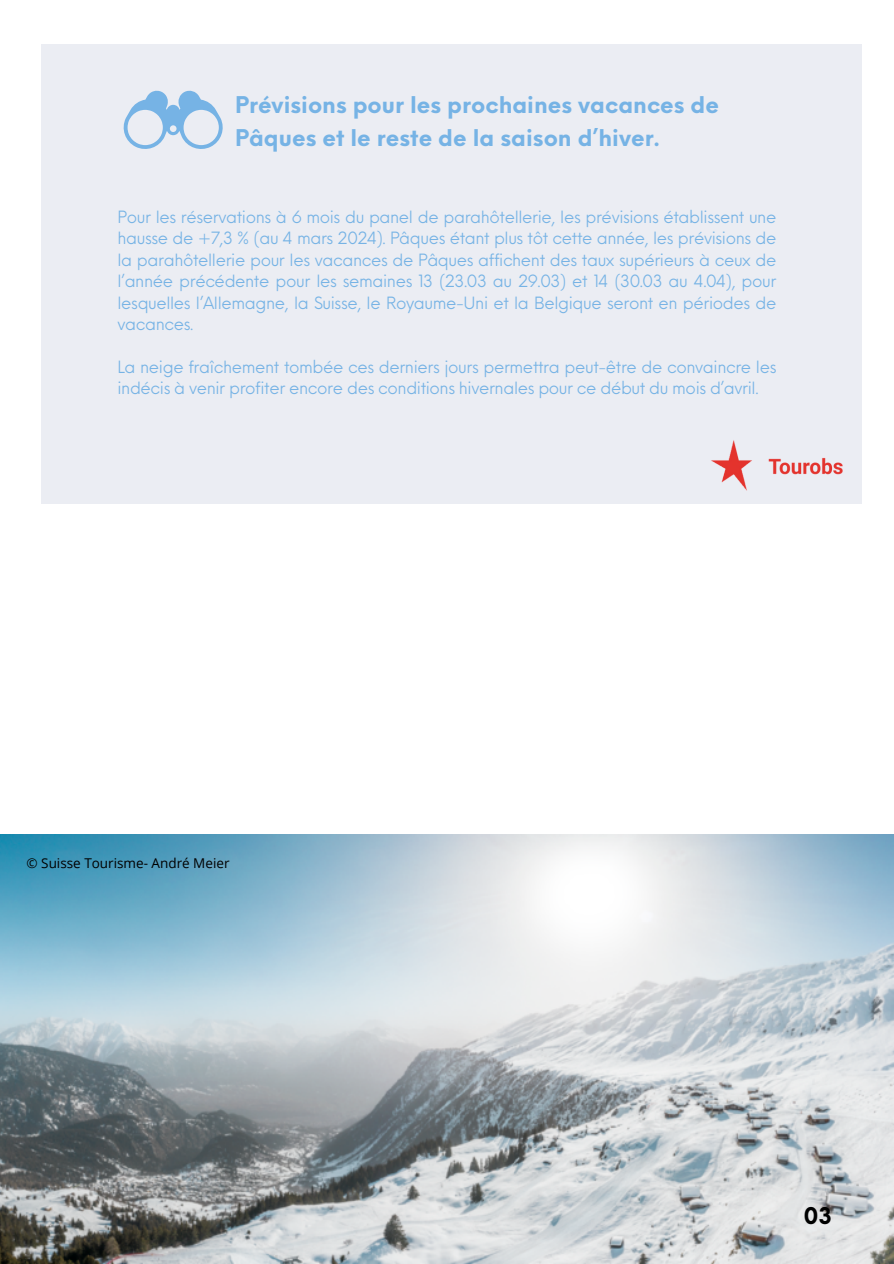
<style>
.page{position:relative;width:894px;height:1264px;background:#fff}
.page>*{position:absolute;margin:0;border:0;box-sizing:border-box;transform-origin:0 0}
.t1{font:700 22.5px/32.7px "Neue Einstellung";color:#76b3e5}
.t2{font:700 22.5px "Neue Einstellung";color:#000}
.t3{font:16.5px/21.3px "Neue Einstellung";letter-spacing:-.025em;color:#76b3e5;text-align:justify}
.t4{font:13.5px "Open Sans";color:#000}
</style>
<div class="page">
<div style="left:42px;top:45px;width:819px;height:459px;background:#ebedf3"></div>
<svg style="left:123px;top:90px;width:100px;height:59px"></svg>
<img style="left:0;top:834px;width:892px;height:429px">
<img style="left:711px;top:429px;width:151px;height:75px">
<p class="t1" style="left:235px;top:86px;width:485px">Prévisions pour les prochaines vacances de<br>Pâques et le reste de la saison d’hiver.</p>
<h2 class="t3" style="left:117px;top:205px;width:660px">Pour les réservations à 6 mois du panel de parahôtellerie, les prévisions établissent une hausse de +7,3 % (au 4 mars 2024). Pâques étant plus tôt cette année, les prévisions de la parahôtellerie pour les vacances de Pâques affichent des taux supérieurs à ceux de l’année précédente pour les semaines 13 (23.03 au 29.03) et 14 (30.03 au 4.04), pour lesquelles l’Allemagne, la Suisse, le Royaume-Uni et la Belgique seront en périodes de vacances.</h2>
<h2 class="t3" style="left:117px;top:354px;width:660px">La neige fraîchement tombée ces derniers jours permettra peut-être de convaincre les indécis à venir profiter encore des conditions hivernales pour ce début du mois d’avril.</h2>
<p class="t4" style="left:27px;top:853px;width:204px">© Suisse Tourisme- André Meier</p>
<p class="t2" style="left:803px;top:1195px;width:30px">03</p>
</div>
